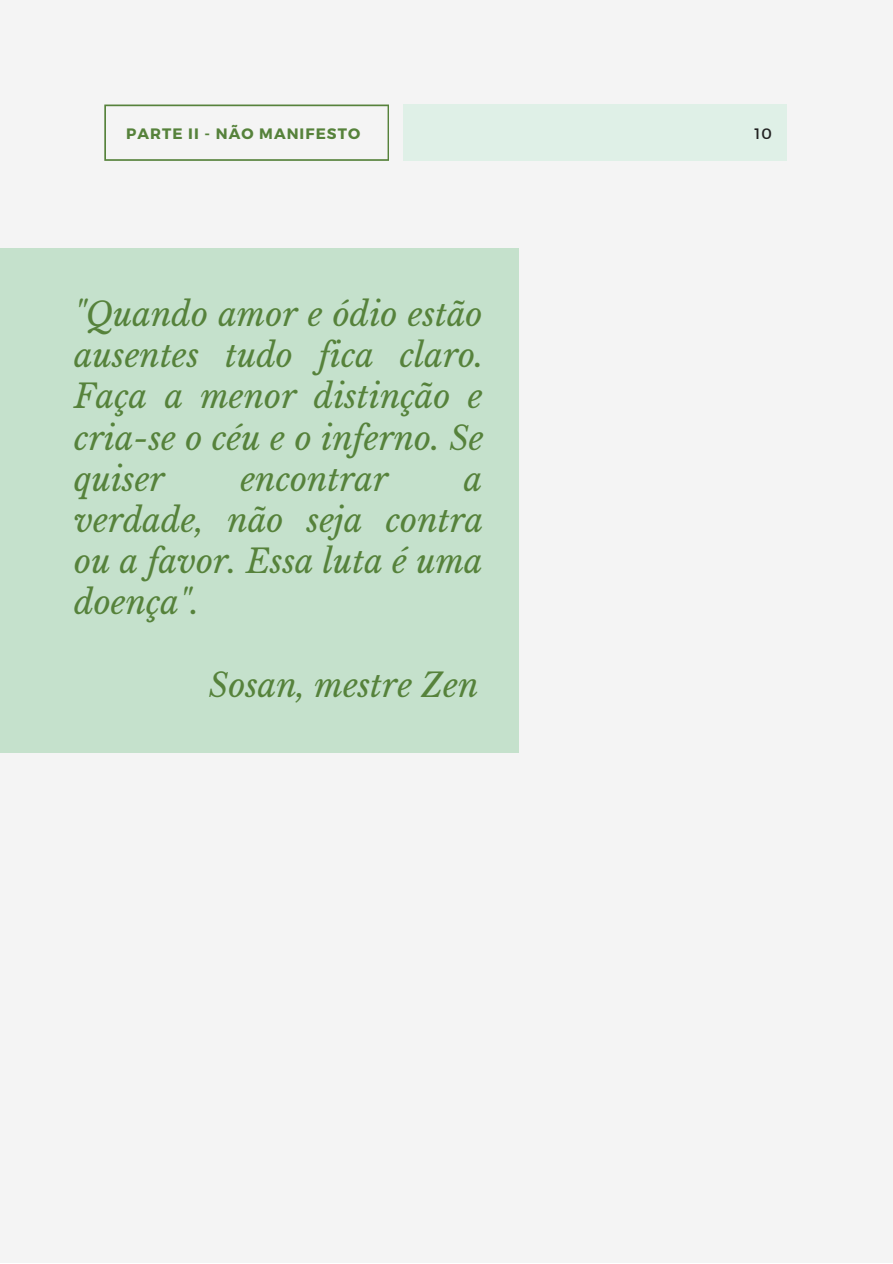
<style>
.page{position:relative;width:893px;height:1264px;background:#fff}
.page>*{position:absolute;margin:0;border:0;box-sizing:border-box;transform-origin:0 0}
.t1{font:italic 32.7px/41.2px "Libre Baskerville";color:#56823b;text-align:justify}
.t2{font:700 15.15px "Montserrat";letter-spacing:.07em;color:#56823b}
.t3{font:15.15px "Montserrat";color:#222}
</style>
<div class="page">
<div style="left:0;top:0;width:892px;height:1262px;background:#f4f4f4"></div>
<div style="left:0;top:248px;width:519px;height:504px;background:#c5e1cc"></div>
<svg style="left:104px;top:104px;width:285px;height:57px"></svg>
<div style="left:403px;top:104px;width:383px;height:57px;background:#dff0e7"></div>
<p class="t2" style="left:126px;top:124px;width:235px">PARTE II - NÃO MANIFESTO</p>
<p class="t3" style="left:754px;top:124px;width:19px">10</p>
<p class="t1" style="left:74px;top:294px;width:411px">"Quando amor e ódio estão ausentes tudo fica claro.<br>Faça a menor distinção e cria-se o céu e o inferno. Se quiser</p>
<p class="t1" style="left:240px;top:458px;width:149px">encontrar</p>
<p class="t1" style="left:74px;top:458px;width:410px;text-indent:389px">a verdade, não seja contra ou a favor. Essa luta é uma doença".</p>
<p class="t1" style="left:209px;top:665px;width:271px">Sosan, mestre Zen</p>
</div>
